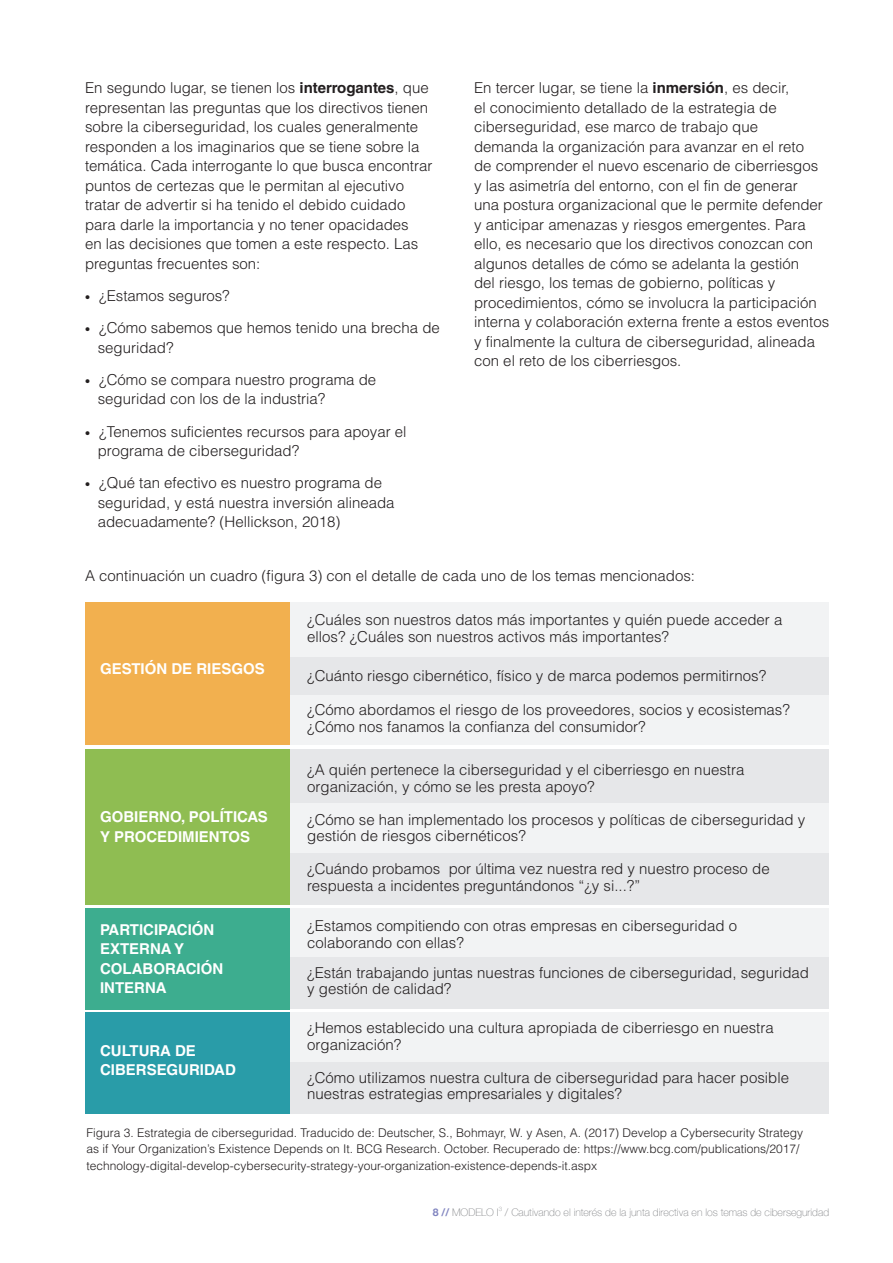
<style>
.page{position:relative;width:893px;height:1263px;background:#fff}
.page>*{position:absolute;margin:0;border:0;box-sizing:border-box;transform-origin:0 0}
.t1{font:300 15px/19.5px "Helvetica LT Std";color:#231f20}
.t2{font:700 15px/19.5px "Helvetica LT Std";color:#fff}
.t3{font:300 12px/16.5px "Helvetica LT Std";color:#231f20}
.TITULOS{font:100 10.5px "Helvetica Neue";color:#808285}
.s1{font-weight:700}
.s2{font-weight:900}
.s3{font-weight:700;color:#7f83bf}
</style>
<div class="page">
<div style="left:86px;top:1012px;width:204px;height:101px;background:#299ca8"></div>
<div style="left:291px;top:1012px;width:538px;height:50px;background:#f2f3f4"></div>
<div style="left:291px;top:1062px;width:538px;height:51px;background:#e6e7e9"></div>
<div style="left:86px;top:603px;width:204px;height:142px;background:#f2b04f"></div>
<div style="left:86px;top:749px;width:204px;height:156px;background:#8fbd52"></div>
<div style="left:86px;top:908px;width:204px;height:101px;background:#3dad8f"></div>
<div style="left:291px;top:603px;width:538px;height:54px;background:#f2f3f4"></div>
<div style="left:291px;top:749px;width:538px;height:55px;background:#e6e7e9"></div>
<div style="left:291px;top:657px;width:538px;height:38px;background:#e6e7e9"></div>
<div style="left:291px;top:804px;width:538px;height:49px;background:#f2f3f4"></div>
<div style="left:291px;top:908px;width:538px;height:50px;background:#f2f3f4"></div>
<div style="left:291px;top:695px;width:538px;height:50px;background:#f2f3f4"></div>
<div style="left:291px;top:853px;width:538px;height:52px;background:#e6e7e9"></div>
<div style="left:291px;top:958px;width:538px;height:51px;background:#e6e7e9"></div>
<p class="t1" style="left:85px;top:78px;width:349px">En segundo lugar, se tienen los <span class="s1">interrogantes</span>, que representan las preguntas que los directivos tienen sobre la ciberseguridad, los cuales generalmente responden a los imaginarios que se tiene sobre la temática. Cada interrogante lo que busca encontrar puntos de certezas que le permitan al ejecutivo tratar de advertir si ha tenido el debido cuidado para darle la importancia y no tener opacidades<br>en las decisiones que tomen a este respecto. Las preguntas frecuentes son:</p>
<p class="t1" style="left:85px;top:286px;width:146px"><span class="s2">·</span> ¿Estamos seguros?</p>
<p class="t1" style="left:98px;top:318px;width:344px;text-indent:-13px"><span class="s2">·</span> ¿Cómo sabemos que hemos tenido una brecha de seguridad?</p>
<p class="t1" style="left:98px;top:370px;width:280px;text-indent:-13px"><span class="s2">·</span> ¿Cómo se compara nuestro programa de seguridad con los de la industria?</p>
<p class="t1" style="left:98px;top:421px;width:310px;text-indent:-13px"><span class="s2">·</span> ¿Tenemos suficientes recursos para apoyar el programa de ciberseguridad?</p>
<p class="t1" style="left:98px;top:473px;width:298px;text-indent:-13px"><span class="s2">·</span> ¿Qué tan efectivo es nuestro programa de seguridad, y está nuestra inversión alineada adecuadamente? (Hellickson, 2018)</p>
<p class="t1" style="left:474px;top:78px;width:357px">En tercer lugar, se tiene la <span class="s1">inmersión</span>, es decir,<br>el conocimiento detallado de la estrategia de ciberseguridad, ese marco de trabajo que<br>demanda la organización para avanzar en el reto<br>de comprender el nuevo escenario de ciberriesgos y las asimetría del entorno, con el fin de generar<br>una postura organizacional que le permite defender y anticipar amenazas y riesgos emergentes. Para ello, es necesario que los directivos conozcan con algunos detalles de cómo se adelanta la gestión<br>del riesgo, los temas de gobierno, políticas y procedimientos, cómo se involucra la participación interna y colaboración externa frente a estos eventos y finalmente la cultura de ciberseguridad, alineada con el reto de los ciberriesgos.</p>
<p class="t1" style="left:85px;top:565px;width:612px">A continuación un cuadro (figura 3) con el detalle de cada uno de los temas mencionados:</p>
<p class="t2" style="left:100px;top:659px;width:166px">GESTIÓN DE RIESGOS</p>
<p class="t2" style="left:100px;top:807px;width:169px">GOBIERNO, POLÍTICAS<br>Y PROCEDIMIENTOS</p>
<p class="t2" style="left:100px;top:919px;width:125px">PARTICIPACIÓN<br>EXTERNA Y<br>COLABORACIÓN<br>INTERNA</p>
<p class="t2" style="left:100px;top:1041px;width:137px">CULTURA DE<br>CIBERSEGURIDAD</p>
<p class="t1" style="left:307px;top:612px;width:477px;line-height:16.5px">¿Cuáles son nuestros datos más importantes y quién puede acceder a ellos? ¿Cuáles son nuestros activos más importantes?</p>
<p class="t1" style="left:307px;top:666px;width:460px">¿Cuánto riesgo cibernético, físico y de marca podemos permitirnos?</p>
<p class="t1" style="left:307px;top:702px;width:484px;line-height:16.5px">¿Cómo abordamos el riesgo de los proveedores, socios y ecosistemas? ¿Cómo nos fanamos la confianza del consumidor?</p>
<p class="t1" style="left:307px;top:762px;width:439px;line-height:16.5px">¿A quién pertenece la ciberseguridad y el ciberriesgo en nuestra organización, y cómo se les presta apoyo?</p>
<p class="t1" style="left:307px;top:811px;width:500px;line-height:16.5px">¿Cómo se han implementado los procesos y políticas de ciberseguridad y gestión de riesgos cibernéticos?</p>
<p class="t1" style="left:307px;top:861px;width:464px;line-height:16.5px">¿Cuándo probamos por última vez nuestra red y nuestro proceso de respuesta a incidentes preguntándonos “¿y si...?”</p>
<p class="t1" style="left:307px;top:918px;width:431px;line-height:16.5px">¿Estamos compitiendo con otras empresas en ciberseguridad o colaborando con ellas?</p>
<p class="t1" style="left:307px;top:964px;width:503px;line-height:16.5px">¿Están trabajando juntas nuestras funciones de ciberseguridad, seguridad y gestión de calidad?</p>
<p class="t1" style="left:307px;top:1020px;width:468px;line-height:16.5px">¿Hemos establecido una cultura apropiada de ciberriesgo en nuestra organización?</p>
<p class="t1" style="left:307px;top:1069px;width:483px;line-height:16.5px">¿Cómo utilizamos nuestra cultura de ciberseguridad para hacer posible nuestras estrategias empresariales y digitales?</p>
<p class="t3" style="left:86px;top:1124px;width:718px">Figura 3. Estrategia de ciberseguridad. Traducido de: Deutscher, S., Bohmayr, W. y Asen, A. (2017) Develop a Cybersecurity Strategy as if Your Organization’s Existence Depends on It. BCG Research. October. Recuperado de: https://www.bcg.com/publications/2017/ technology-digital-develop-cybersecurity-strategy-your-organization-existence-depends-it.aspx</p>
<p class="TITULOS" style="left:433px;top:1204px;width:398px"><span class="s3">8 //</span> MODELO I<sup>3</sup> / Cautivando el interés de la junta directiva en los temas de ciberseguridad</p>
</div>
